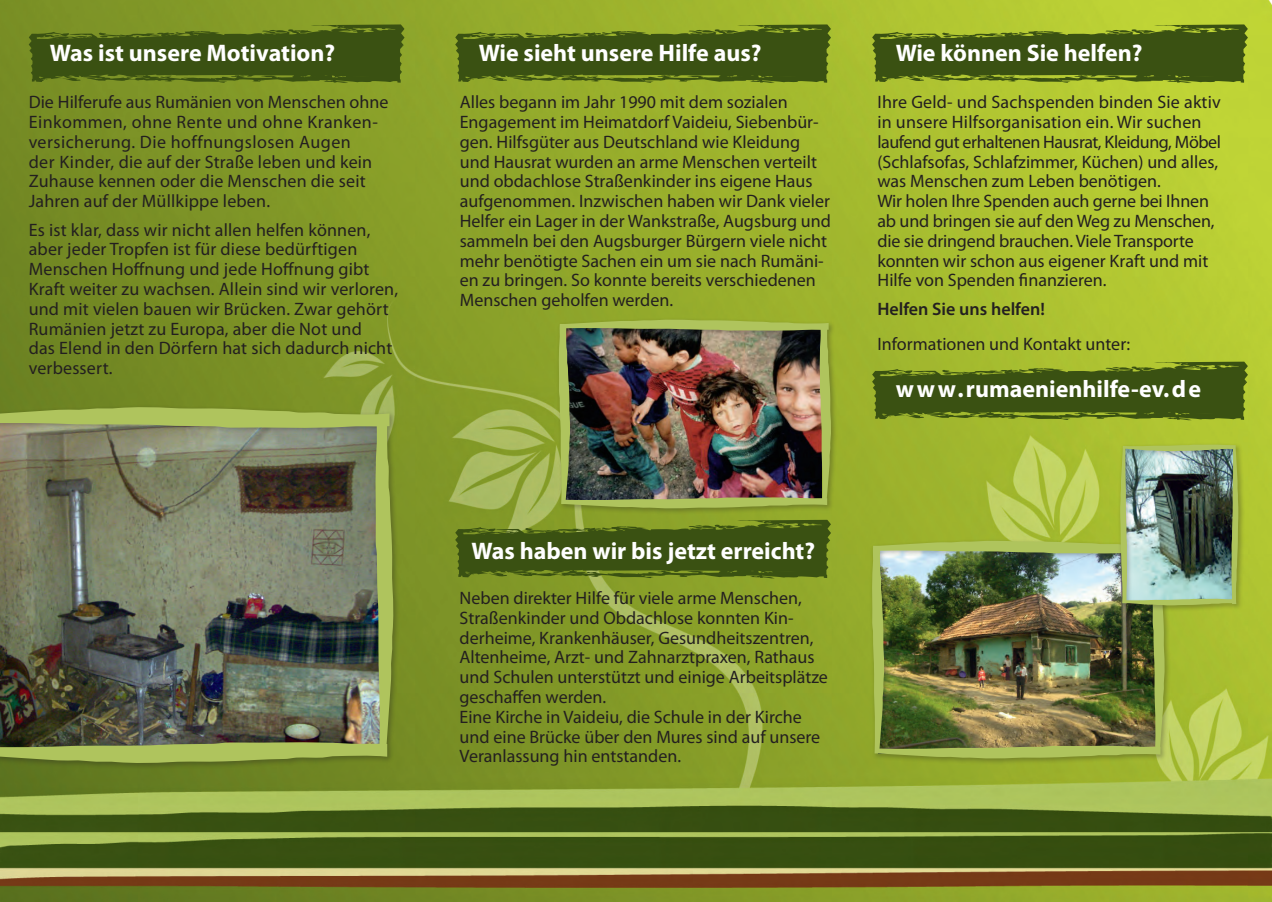
<style>
.page{position:relative;width:1272px;height:902px;background:#fff}
.page>*{position:absolute;margin:0;border:0;box-sizing:border-box;transform-origin:0 0}
.t1{font:700 24px "Myriad Pro";color:#fff}
.t2{font:18px/19.8px "Myriad Pro";color:#231f20}
.t3{font:600 18px "Myriad Pro";color:#231f20}
</style>
<div class="page">
<img style="left:0;top:0;width:1271px;height:901px">
<svg style="left:29px;top:24px;width:375px;height:59px;background:#496016"></svg>
<svg style="left:455px;top:24px;width:376px;height:59px;background:#4f6517"></svg>
<svg style="left:872px;top:24px;width:375px;height:59px;background:#546a19"></svg>
<svg style="left:872px;top:361px;width:375px;height:59px;background:#516818"></svg>
<svg style="left:455px;top:519px;width:376px;height:59px;background:#4b6218"></svg>
<div style="left:0;top:404px;width:400px;height:365px;background:#231f20;opacity:.3"></div>
<img style="left:0;top:406px;width:394px;height:357px">
<div style="left:556px;top:317px;width:281px;height:198px;background:#231f20;opacity:.3"></div>
<img style="left:558px;top:319px;width:273px;height:189px">
<div style="left:869px;top:538px;width:302px;height:227px;background:#231f20;opacity:.3"></div>
<img style="left:871px;top:540px;width:293px;height:218px">
<div style="left:1117px;top:442px;width:127px;height:170px;background:#231f20;opacity:.31"></div>
<img style="left:1119px;top:444px;width:119px;height:161px">
<h1 class="t1" style="left:50px;top:37px;width:287px">Was ist unsere Motivation?</h1>
<h1 class="t1" style="left:479px;top:37px;width:284px">Wie sieht unsere Hilfe aus?</h1>
<h1 class="t1" style="left:895px;top:37px;width:248px">Wie können Sie helfen?</h1>
<p class="t2" style="left:29px;top:92px;width:361px">Die Hilferufe aus Rumänien von Menschen ohne Einkommen, ohne Rente und ohne Kranken&shy;versicherung. Die hoffnungslosen Augen<br>der Kinder, die auf der Straße leben und kein Zuhause kennen oder die Menschen die seit Jahren auf der Müllkippe leben.</p>
<p class="t2" style="left:29px;top:219px;width:371px">Es ist klar, dass wir nicht allen helfen können, aber jeder Tropfen ist für diese bedürftigen Menschen Hoffnung und jede Hoffnung gibt Kraft weiter zu wachsen. Allein sind wir verloren, und mit vielen bauen wir Brücken. Zwar gehört Rumänien jetzt zu Europa, aber die Not und<br>das Elend in den Dörfern hat sich dadurch nicht verbessert.</p>
<p class="t2" style="left:460px;top:92px;width:372px">Alles begann im Jahr 1990 mit dem sozialen Engagement im Heimatdorf Vaideiu, Siebenbür&shy;gen. Hilfsgüter aus Deutschland wie Kleidung und Hausrat wurden an arme Menschen verteilt und obdachlose Straßenkinder ins eigene Haus aufgenommen. Inzwischen haben wir Dank vieler Helfer ein Lager in der Wankstraße, Augsburg und sammeln bei den Augsburger Bürgern viele nicht mehr benötigte Sachen ein um sie nach Rumäni&shy;en zu bringen. So konnte bereits verschiedenen Menschen geholfen werden.</p>
<p class="t2" style="left:877px;top:92px;width:345px">Ihre Geld- und Sachspenden binden Sie aktiv in unsere Hilfsorganisation ein. Wir suchen laufend gut erhaltenen Hausrat, Kleidung, Möbel (Schlafsofas, Schlafzimmer, Küchen) und alles, was Menschen zum Leben benötigen.<br>Wir holen Ihre Spenden auch gerne bei Ihnen ab und bringen sie auf den Weg zu Menschen, die sie dringend brauchen. Viele Transporte konnten wir schon aus eigener Kraft und mit Hilfe von Spenden finanzieren.</p>
<p class="t3" style="left:877px;top:297px;width:169px">Helfen Sie uns helfen!</p>
<p class="t2" style="left:877px;top:334px;width:254px">Informationen und Kontakt unter:</p>
<h1 class="t1" style="left:471px;top:535px;width:345px">Was haben wir bis jetzt erreicht?</h1>
<p class="t2" style="left:459px;top:587px;width:370px">Neben direkter Hilfe für viele arme Menschen, Straßenkinder und Obdachlose konnten Kin&shy;derheime, Krankenhäuser, Gesundheitszentren, Altenheime, Arzt- und Zahnarztpraxen, Rathaus und Schulen unterstützt und einige Arbeitsplätze geschaffen werden.<br>Eine Kirche in Vaideiu, die Schule in der Kirche und eine Brücke über den Mures sind auf unsere Veranlassung hin entstanden.</p>
<h1 class="t1" style="left:895px;top:374px;width:307px">w w w.rumaenienhilfe-ev.de</h1>
</div>
